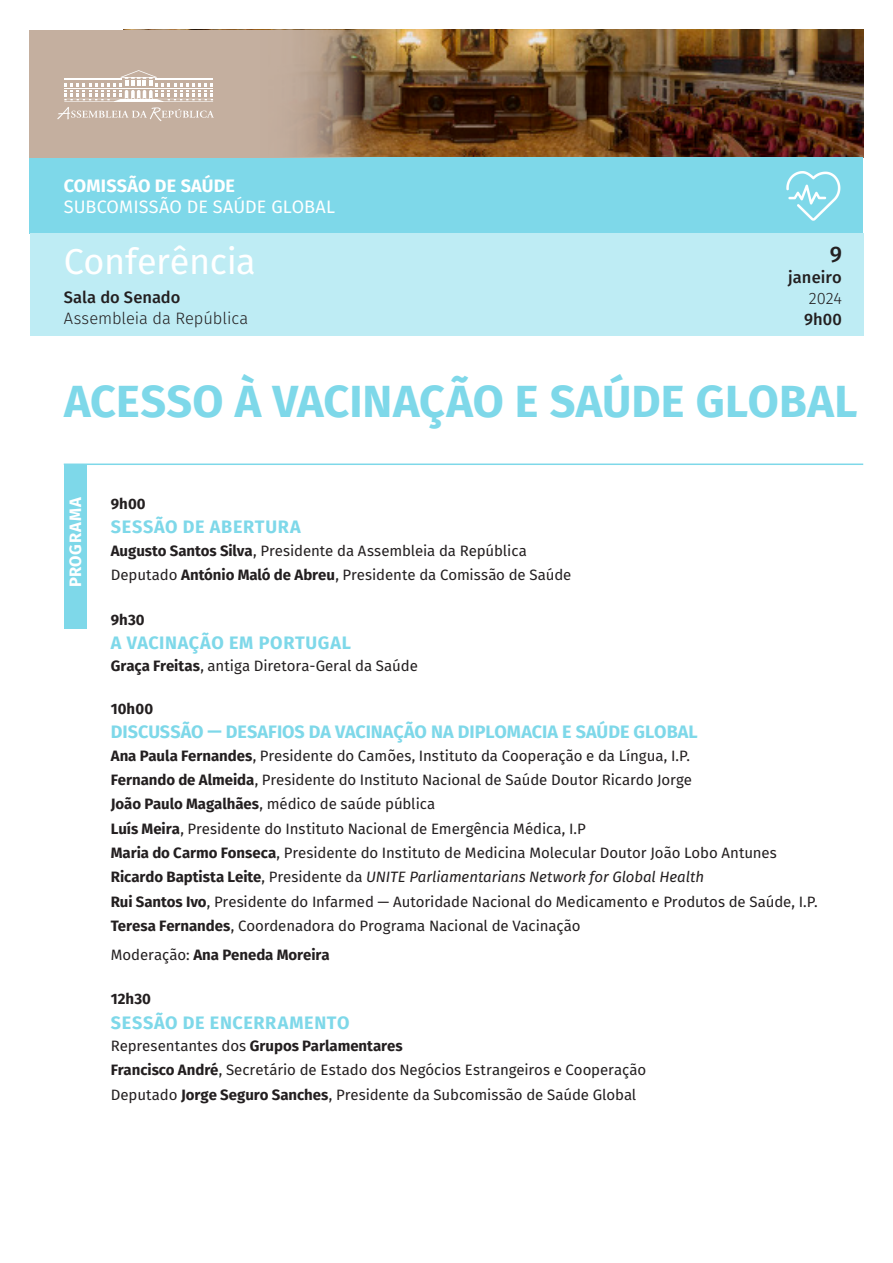
<style>
.page{position:relative;width:893px;height:1263px;background:#fff}
.page>*{position:absolute;margin:0;border:0;box-sizing:border-box;transform-origin:0 0}
.Titulo_evento{font:700 45px "Fira Sans";letter-spacing:.005em;color:#7ed8e9}
.tipo_de_evento{font:36px "Fira Sans";letter-spacing:-.01em;color:#fff}
.dia{font:500 22.5px "Fira Sans";color:#231f20}
.Momento_programa{font:700 18px "Fira Sans";color:#7ed8e9}
.Momento_programa-2{font:700 18px "Fira Sans";letter-spacing:.02em;color:#7ed8e9}
.GT_ou_Subcomissao{font:18px "Fira Sans";color:#fff}
.Momento_programa-3{font:700 18px "Fira Sans";letter-spacing:.04em;color:#7ed8e9}
.Comissao{font:700 18px "Fira Sans";letter-spacing:.01em;color:#fff}
.local{font:300 16.5px "Fira Sans";letter-spacing:-.005em;color:#231f20}
.sala{font:500 16.5px "Fira Sans";color:#231f20}
.t1{font:700 16.5px "Fira Sans";letter-spacing:.035em;color:#fff}
.mes{font:500 16.5px "Fira Sans";letter-spacing:.005em;color:#231f20}
.ano{font:300 16.5px "Fira Sans";color:#231f20}
.hora{font:500 16.5px "Fira Sans";color:#231f20}
.oradores_programa{font:15px "Fira Sans";letter-spacing:-.005em;color:#231f20}
.oradores_programa-2{font:italic 15px "Fira Sans";letter-spacing:-.005em;color:#231f20}
.oradores_programa-3{font:700 15px "Fira Sans";letter-spacing:-.005em;color:#231f20}
.horas_programa{font:700 15px "Fira Sans";letter-spacing:.005em;color:#231f20}
.s1{font-weight:700}
.s2{font-weight:700;font-style:normal}
.s3{font-style:normal}
.s4{font-weight:400}
</style>
<div class="page">
<img style="left:380px;top:30px;width:483px;height:127px">
<div style="left:30px;top:157px;width:833px;height:77px;background:#7ed8e9"></div>
<svg style="left:30px;top:30px;width:350px;height:127px;background:#b6a08e"></svg>
<svg style="left:57px;top:70px;width:157px;height:51px"></svg>
<hr style="left:64px;top:79px;width:58px;height:1px;background:#fff">
<hr style="left:155px;top:79px;width:58px;height:1px;background:#fff">
<div style="left:30px;top:234px;width:833px;height:102px;background:#beecf4"></div>
<hr style="left:64px;top:463px;width:799px;height:2px;background:#7ed8e9">
<div style="left:64px;top:464px;width:23px;height:165px;background:#7ed8e9"></div>
<img style="left:786px;top:171px;width:55px;height:50px">
<p class="Comissao" style="left:64px;top:173px;width:173px">COMISSÃO DE SAÚDE</p>
<p class="GT_ou_Subcomissao" style="left:64px;top:195px;width:273px">SUBCOMISSÃO DE SAÚDE GLOBAL</p>
<p class="tipo_de_evento" style="left:64px;top:236px;width:194px">Conferência</p>
<p class="sala" style="left:64px;top:285px;width:118px">Sala do Senado</p>
<p class="local" style="left:64px;top:306px;width:186px">Assembleia da República</p>
<p class="dia" style="left:830px;top:239px;width:14px">9</p>
<p class="mes" style="left:788px;top:266px;width:55px">janeiro</p>
<p class="ano" style="left:809px;top:287px;width:35px">2024</p>
<p class="hora" style="left:804px;top:308px;width:39px">9h00</p>
<p class="Titulo_evento" style="left:64px;top:370px;width:795px">ACESSO À VACINAÇÃO E SAÚDE GLOBAL</p>
<p class="t1" style="left:64px;top:587px;width:92px;rotate:-90deg">PROGRAMA</p>
<p class="horas_programa" style="left:111px;top:494px;width:36px">9h00</p>
<p class="Momento_programa-3" style="left:111px;top:515px;width:191px">SESSÃO DE ABERTURA</p>
<p class="oradores_programa" style="left:111px;top:540px;width:418px"><span class="s1">Augusto Santos Silva</span>, Presidente da Assembleia da República</p>
<p class="oradores_programa" style="left:111px;top:564px;width:462px">Deputado <span class="s1">António Maló de Abreu</span>, Presidente da Comissão de Saúde</p>
<p class="horas_programa" style="left:111px;top:609px;width:35px">9h30</p>
<p class="Momento_programa-2" style="left:111px;top:630px;width:242px">A VACINAÇÃO EM PORTUGAL</p>
<p class="oradores_programa" style="left:111px;top:656px;width:309px"><span class="s1">Graça Freitas</span>, antiga Diretora-Geral da Saúde</p>
<p class="horas_programa" style="left:111px;top:698px;width:44px">10h00</p>
<p class="Momento_programa" style="left:111px;top:719px;width:588px">DISCUSSÃO — DESAFIOS DA VACINAÇÃO NA DIPLOMACIA E SAÚDE GLOBAL</p>
<p class="oradores_programa" style="left:111px;top:745px;width:581px"><span class="s1">Ana Paula Fernandes</span>, Presidente do Camões, Instituto da Cooperação e da Língua, I.P.</p>
<p class="oradores_programa" style="left:111px;top:769px;width:583px"><span class="s1">Fernando de Almeida</span>, Presidente do Instituto Nacional de Saúde Doutor Ricardo Jorge</p>
<p class="oradores_programa" style="left:111px;top:793px;width:326px"><span class="s1">João Paulo Magalhães</span>, médico de saúde pública</p>
<p class="oradores_programa" style="left:111px;top:818px;width:477px"><span class="s1">Luís Meira</span>, Presidente do Instituto Nacional de Emergência Médica, I.P</p>
<p class="oradores_programa" style="left:111px;top:842px;width:668px"><span class="s1">Maria do Carmo Fonseca</span>, Presidente do Instituto de Medicina Molecular Doutor João Lobo Antunes</p>
<p class="oradores_programa-2" style="left:111px;top:867px;width:595px"><span class="s2">Ricardo Baptista Leite</span><span class="s3">, Presidente da</span> UNITE Parliamentarians Network for Global Health</p>
<p class="oradores_programa" style="left:111px;top:891px;width:708px"><span class="s1">Rui Santos Ivo</span>, Presidente do Infarmed — Autoridade Nacional do Medicamento e Produtos de Saúde, I.P.</p>
<p class="oradores_programa" style="left:111px;top:915px;width:471px"><span class="s1">Teresa Fernandes</span>, Coordenadora do Programa Nacional de Vacinação</p>
<p class="oradores_programa-3" style="left:111px;top:944px;width:220px"><span class="s4">Moderação:</span> Ana Peneda Moreira</p>
<p class="horas_programa" style="left:111px;top:989px;width:42px">12h30</p>
<p class="Momento_programa-2" style="left:111px;top:1010px;width:240px">SESSÃO DE ENCERRAMENTO</p>
<p class="oradores_programa-3" style="left:111px;top:1035px;width:294px"><span class="s4">Representantes dos</span> Grupos Parlamentares</p>
<p class="oradores_programa" style="left:111px;top:1059px;width:537px"><span class="s1">Francisco André</span>, Secretário de Estado dos Negócios Estrangeiros e Cooperação</p>
<p class="oradores_programa" style="left:111px;top:1084px;width:527px">Deputado <span class="s1">Jorge Seguro Sanches</span>, Presidente da Subcomissão de Saúde Global</p>
</div>
